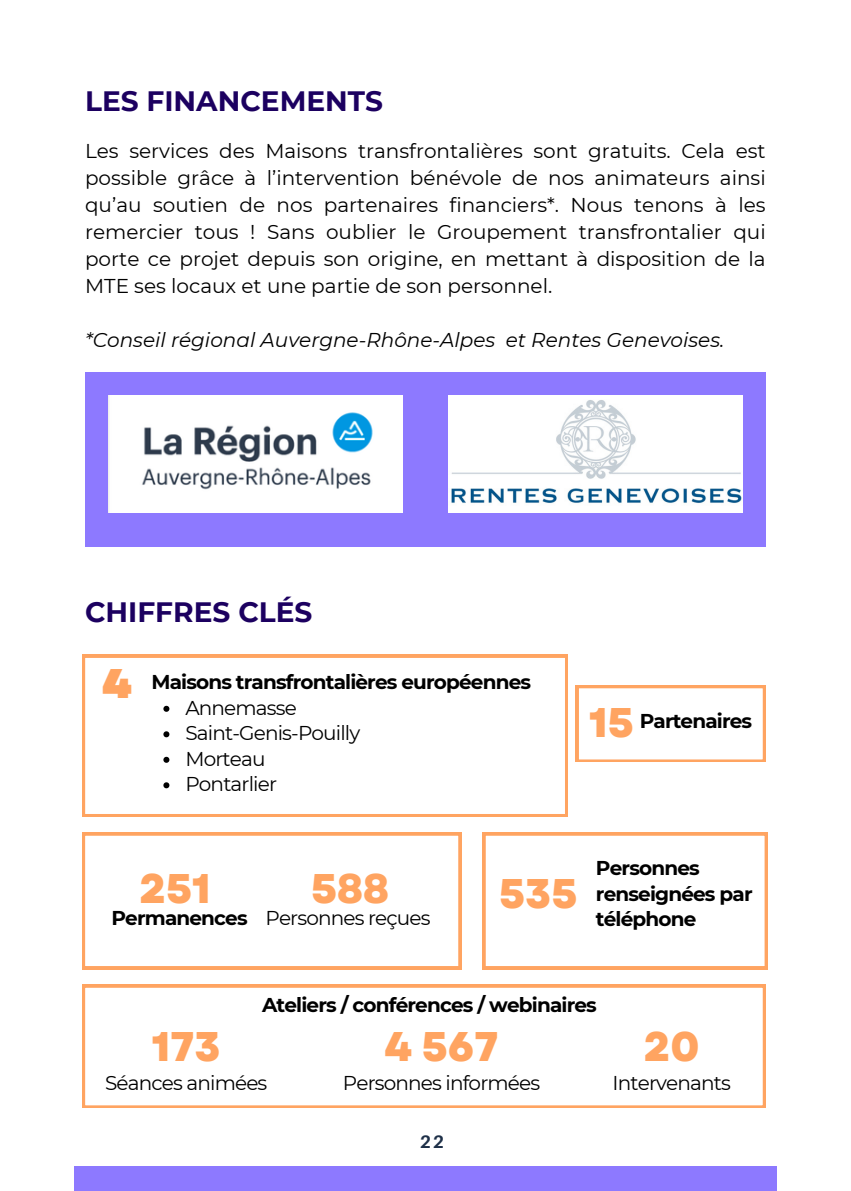
<style>
.page{position:relative;width:851px;height:1191px;background:#fff}
.page>*{position:absolute;margin:0;border:0;box-sizing:border-box;transform-origin:0 0}
.t1{font:800 41.4px "Garet";color:#ffa461}
.t2{font:900 41.4px "Garet";color:#ffa461}
.t3{font:700 28px "Montserrat";color:#1c0060}
.t4{font:20px/27px "Montserrat";letter-spacing:-.04em;color:#000;text-align:justify}
.t5{font:700 20px/25.6px "Montserrat";letter-spacing:-.04em;color:#000}
.t6{font:italic 20px "Montserrat";color:#000}
.t7{font:700 18px "Aileron";color:#1e3048}
</style>
<div class="page">
<div style="left:85px;top:372px;width:680px;height:175px;background:#8d79ff"></div>
<img style="left:448px;top:395px;width:294px;height:117px">
<img style="left:108px;top:395px;width:294px;height:117px">
<svg style="left:82px;top:655px;width:486px;height:162px"></svg>
<svg style="left:163px;top:706px;width:6px;height:6px"></svg>
<svg style="left:163px;top:731px;width:6px;height:6px"></svg>
<svg style="left:163px;top:757px;width:6px;height:6px"></svg>
<svg style="left:163px;top:782px;width:6px;height:6px"></svg>
<svg style="left:576px;top:685px;width:189px;height:77px"></svg>
<svg style="left:82px;top:833px;width:379px;height:136px"></svg>
<svg style="left:82px;top:985px;width:683px;height:123px"></svg>
<svg style="left:482px;top:833px;width:285px;height:136px"></svg>
<div style="left:74px;top:1166px;width:702px;height:25px;background:#8d79ff"></div>
<h2 class="t3" style="left:85px;top:84px;width:299px">LES FINANCEMENTS</h2>
<p class="t4" style="left:85px;top:137px;width:682px">Les services des Maisons transfrontalières sont gratuits. Cela est possible grâce à l’intervention bénévole de nos animateurs ainsi qu’au soutien de nos partenaires financiers*. Nous tenons à les remercier tous ! Sans oublier le Groupement transfrontalier qui porte ce projet depuis son origine, en mettant à disposition de la MTE ses locaux et une partie de son personnel.</p>
<p class="t6" style="left:85px;top:327px;width:640px">*Conseil régional Auvergne-Rhône-Alpes et Rentes Genevoises.</p>
<p class="t3" style="left:85px;top:595px;width:229px">CHIFFRES CLÉS</p>
<p class="t2" style="left:102px;top:654px;width:31px">4</p>
<h2 class="t5" style="left:151px;top:669px;width:381px">Maisons transfrontalières européennes</h2>
<p class="t4" style="left:185px;top:694px;width:113px">Annemasse</p>
<h3 class="t4" style="left:185px;top:720px;width:176px">Saint-Genis-Pouilly</h3>
<p class="t4" style="left:185px;top:745px;width:82px">Morteau</p>
<p class="t4" style="left:185px;top:771px;width:93px">Pontarlier</p>
<p class="t1" style="left:589px;top:692px;width:46px">15</p>
<p class="t5" style="left:639px;top:708px;width:114px">Partenaires</p>
<h3 class="t1" style="left:139px;top:859px;width:73px">251</h3>
<h1 class="t1" style="left:311px;top:859px;width:79px">588</h1>
<h3 class="t4" style="left:265px;top:905px;width:166px">Personnes reçues</h3>
<p class="t5" style="left:111px;top:905px;width:138px">Permanences</p>
<h1 class="t1" style="left:499px;top:864px;width:80px">535</h1>
<p class="t5" style="left:596px;top:855px;width:158px">Personnes renseignées par téléphone</p>
<h1 class="t5" style="left:262px;top:992px;width:336px">Ateliers / conférences / webinaires</h1>
<p class="t1" style="left:152px;top:1017px;width:70px">173</p>
<h1 class="t4" style="left:105px;top:1069px;width:164px">Séances animées</h1>
<h3 class="t1" style="left:384px;top:1017px;width:115px">4 567</h3>
<h3 class="t4" style="left:343px;top:1069px;width:199px">Personnes informées</h3>
<p class="t7" style="left:420px;top:1131px;width:26px">22</p>
<h1 class="t1" style="left:643px;top:1017px;width:57px">20</h1>
<p class="t4" style="left:612px;top:1069px;width:120px">Intervenants</p>
</div>
